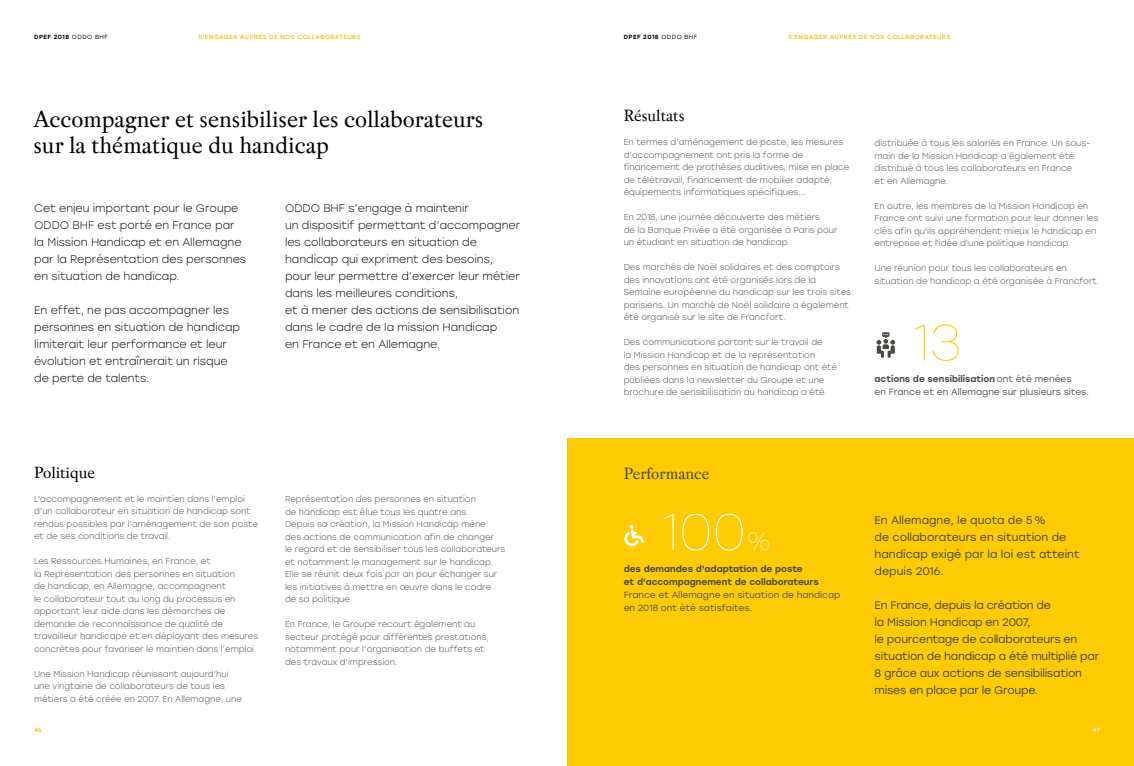
<style>
.page{position:relative;width:1134px;height:766px;background:#fff}
.page>*{position:absolute;margin:0;border:0;box-sizing:border-box;transform-origin:0 0}
.t1{font:100 51px "Stolzl";color:#fff}
.t2{font:100 51px "Stolzl";color:#fecb04}
.t3{font:25px/26px "Pradell";color:#000}
.t4{font:17.2px "Pradell";color:#000}
.t5{font:17.2px "Pradell";color:#484b42}
.t6{font:300 11px/17px "Stolzl";color:#000}
.t7{font:11px/17px "Stolzl";letter-spacing:-.02em;color:#484b42}
.t8{font:11px/17px "Stolzl";color:#484b42}
.t9{font:9px/13px "Stolzl";color:#575756}
.t10{font:500 9px/13px "Stolzl";color:#484b42}
.t11{font:300 8.5px/12.5px "Stolzl";color:#4a4a49}
.t12{font:6px "Stolzl";letter-spacing:.08em;color:#ebbc06}
.t13{font:500 6px "Stolzl";letter-spacing:.08em;color:#000}
.t14{font:6px "Stolzl";color:#ebbc0a}
.t15{font:6px "Stolzl";color:#fff}
.s1{font-weight:400}
.s2{font-weight:500;color:#484b42}
.s3{font-size:25px}
</style>
<div class="page">
<div style="left:567px;top:438px;width:567px;height:327px;background:#fecb04"></div>
<svg style="left:876px;top:332px;width:19px;height:25px"></svg>
<svg style="left:624px;top:525px;width:20px;height:21px"></svg>
<p class="t12" style="left:198px;top:32px;width:164px">S'ENGAGER AUPRÈS DE NOS COLLABORATEURS</p>
<p class="t13" style="left:34px;top:32px;width:75px">DPEF 2018 <span class="s1">ODDO BHF</span></p>
<p class="t13" style="left:624px;top:32px;width:75px">DPEF 2018 <span class="s1">ODDO BHF</span></p>
<p class="t12" style="left:788px;top:32px;width:164px">S'ENGAGER AUPRÈS DE NOS COLLABORATEURS</p>
<h2 class="t3" style="left:34px;top:105px;width:451px">Accompagner et sensibiliser les collaborateurs sur la thématique du handicap</h2>
<p class="t6" style="left:34px;top:199px;width:213px">Cet enjeu important pour le Groupe<br>ODDO BHF est porté en France par la Mission Handicap et en Allemagne par la Représentation des personnes en situation de handicap.</p>
<p class="t6" style="left:34px;top:301px;width:207px">En effet, ne pas accompagner les personnes en situation de handicap limiterait leur performance et leur évolution et entraînerait un risque de perte de talents.</p>
<p class="t6" style="left:285px;top:199px;width:237px">ODDO BHF s’engage à maintenir<br>un dispositif permettant d’accompagner les collaborateurs en situation de handicap qui expriment des besoins, pour leur permettre d’exercer leur métier dans les meilleures conditions,<br>et à mener des actions de sensibilisation dans le cadre de la mission Handicap<br>en France et en Allemagne.</p>
<h3 class="t4" style="left:34px;top:461px;width:63px">Politique</h3>
<p class="t11" style="left:34px;top:492px;width:225px">L’accompagnement et le maintien dans l’emploi d’un collaborateur en situation de handicap sont rendus possibles par l’aménagement de son poste et de ses conditions de travail.</p>
<p class="t11" style="left:34px;top:554px;width:226px">Les Ressources Humaines, en France, et<br>la Représentation des personnes en situation<br>de handicap, en Allemagne, accompagnent<br>le collaborateur tout au long du processus en apportant leur aide dans les démarches de demande de reconnaissance de qualité de travailleur handicapé et en déployant des mesures concrètes pour favoriser le maintien dans l’emploi.</p>
<p class="t11" style="left:34px;top:667px;width:209px">Une Mission Handicap réunissant aujourd’hui une vingtaine de collaborateurs de tous les métiers a été créée en 2007. En Allemagne, une</p>
<p class="t14" style="left:34px;top:725px;width:9px">46</p>
<p class="t11" style="left:285px;top:492px;width:222px">Représentation des personnes en situation<br>de handicap est élue tous les quatre ans.<br>Depuis sa création, la Mission Handicap mène<br>des actions de communication afin de changer<br>le regard et de sensibiliser tous les collaborateurs et notamment le management sur le handicap.<br>Elle se réunit deux fois par an pour échanger sur les initiatives à mettre en œuvre dans le cadre<br>de sa politique.</p>
<p class="t11" style="left:285px;top:617px;width:205px">En France, le Groupe recourt également au secteur protégé pour différentes prestations, notamment pour l’organisation de buffets et des travaux d’impression.</p>
<h3 class="t4" style="left:624px;top:105px;width:62px">Résultats</h3>
<p class="t11" style="left:624px;top:136px;width:227px">En termes d’aménagement de poste, les mesures d’accompagnement ont pris la forme de financement de prothèses auditives, mise en place de télétravail, financement de mobilier adapté, équipements informatiques spécifiques...</p>
<p class="t11" style="left:624px;top:211px;width:215px">En 2018, une journée découverte des métiers<br>de la Banque Privée a été organisée à Paris pour un étudiant en situation de handicap.</p>
<p class="t11" style="left:624px;top:261px;width:229px">Des marchés de Noël solidaires et des comptoirs des innovations ont été organisés lors de la Semaine européenne du handicap sur les trois sites parisiens. Un marché de Noël solidaire a également été organisé sur le site de Francfort.</p>
<p class="t11" style="left:624px;top:336px;width:215px">Des communications portant sur le travail de<br>la Mission Handicap et de la représentation<br>des personnes en situation de handicap ont été publiées dans la newsletter du Groupe et une brochure de sensibilisation au handicap a été</p>
<p class="t11" style="left:874px;top:136px;width:217px">distribuée à tous les salariés en France. Un sous&shy;main de la Mission Handicap a également été distribué à tous les collaborateurs en France<br>et en Allemagne.</p>
<p class="t11" style="left:874px;top:199px;width:225px">En outre, les membres de la Mission Handicap en France ont suivi une formation pour leur donner les clés afin qu'ils appréhendent mieux le handicap en entreprise et l'idée d'une politique handicap.</p>
<p class="t11" style="left:874px;top:261px;width:226px">Une réunion pour tous les collaborateurs en situation de handicap a été organisée à Francfort.</p>
<h1 class="t2" style="left:913px;top:308px;width:49px">13</h1>
<p class="t9" style="left:874px;top:372px;width:216px"><span class="s2">actions de sensibilisation</span> ont été menées<br>en France et en Allemagne sur plusieurs sites.</p>
<h3 class="t5" style="left:624px;top:462px;width:87px">Performance</h3>
<h1 class="t1" style="left:662px;top:497px;width:111px">100<span class="s3">%</span></h1>
<p class="t10" style="left:624px;top:561px;width:196px">des demandes d'adaptation de poste<br>et d'accompagnement de collaborateurs</p>
<p class="t9" style="left:624px;top:587px;width:218px">France et Allemagne en situation de handicap en 2018 ont été satisfaites.</p>
<p class="t8" style="left:874px;top:511px;width:207px">En Allemagne, le quota de 5 %<br>de collaborateurs en situation de handicap exigé par la loi est atteint depuis 2016.</p>
<p class="t7" style="left:874px;top:596px;width:226px">En France, depuis la création de<br>la Mission Handicap en 2007,<br>le pourcentage de collaborateurs en situation de handicap a été multiplié par 8 grâce aux actions de sensibilisation mises en place par le Groupe.</p>
<p class="t15" style="left:1093px;top:725px;width:9px">47</p>
</div>
